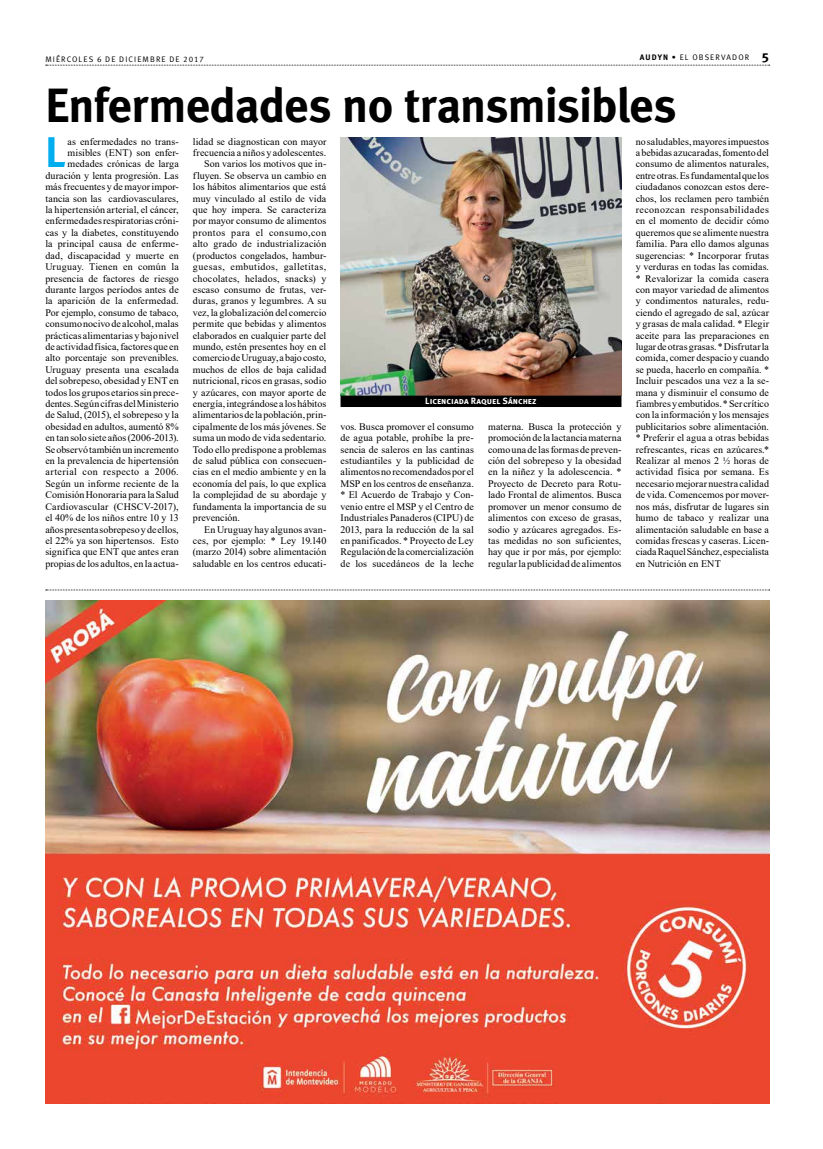
<style>
.page{position:relative;width:823px;height:1149px;background:#fff}
.page>*{position:absolute;margin:0;border:0;box-sizing:border-box;transform-origin:0 0}
.t1{font:700 48px "Meta";letter-spacing:-.02em;color:#000}
.t2{font:700 42.8px "Meta";color:#00aeef}
.t3{font:10px/11.4px "Times New Roman";letter-spacing:.005em;color:#000;text-align:justify}
.t4{font:10px "Times New Roman";letter-spacing:.04em;color:#000}
.t5{font:9px "Meta Bold Caps";color:#fff}
.t6{font:8px "Meta Normal LF";letter-spacing:.14em;color:#000}
.s1{font-family:"Meta Bold LF"}
.s2{font-family:"Meta";font-weight:700;font-size:13px}
</style>
<div class="page">
<svg style="left:46px;top:65px;width:723px;height:1px"></svg>
<svg style="left:46px;top:589px;width:723px;height:1px"></svg>
<img style="left:45px;top:600px;width:723px;height:502px">
<img style="left:340px;top:137px;width:281px;height:258px">
<div style="left:340px;top:395px;width:281px;height:12px;background:#000"></div>
<p class="t6" style="left:45px;top:55px;width:160px">MIÉRCOLES 6 DE DICIEMBRE DE 2017</p>
<p class="t6" style="left:639px;top:52px;width:130px"><span class="s1">AUDYN</span> • EL OBSERVADOR <span class="s2">5</span></p>
<h1 class="t1" style="left:45px;top:76px;width:632px">Enfermedades no transmisibles</h1>
<h2 class="t2" style="left:45px;top:127px;width:21px">L</h2>
<p class="t3" style="left:45px;top:135px;width:135px;text-align:right">as enfermedades no trans&shy;misibles (ENT) son enfer&shy;medades crónicas de larga duración y lenta progresión. Las más frecuentes y de mayor impor&shy;tancia son las cardiovasculares, la hipertensión arterial, el cáncer, enfermedades respiratorias cróni&shy;cas y la diabetes, constituyendo la principal causa de enferme&shy;dad, discapacidad y muerte en<br>Uruguay. Tienen en común la presencia de factores de riesgo durante largos períodos antes de la aparición de la enfermedad.<br>Por ejemplo, consumo de tabaco, consumo nocivo de alcohol, malas prácticas alimentarias y bajo nivel de actividad física, factores que en alto porcentaje son prevenibles.<br>Uruguay presenta una escalada del sobrepeso, obesidad y ENT en todos los grupos etarios sin prece&shy;dentes. Según cifras del Ministerio de Salud, (2015), el sobrepeso y la obesidad en adultos, aumentó 8% en tan solo siete años (2006-2013).<br>Se observó también un incremento en la prevalencia de hipertensión arterial con respecto a 2006.<br>Según un informe reciente de la<br>Comisión Honoraria para la Salud<br>Cardiovascular (CHSCV-2017), el 40% de los niños entre 10 y 13 años presenta sobrepeso y de ellos, el 22% ya son hipertensos. Esto significa que ENT que antes eran propias de los adultos, en la actua-</p>
<p class="t3" style="left:193px;top:135px;width:135px">lidad se diagnostican con mayor</p>
<p class="t3" style="left:193px;top:147px;width:135px">frecuencia a niños y adolescentes.</p>
<p class="t3" style="left:204px;top:158px;width:123px">Son varios los motivos que in-</p>
<p class="t3" style="left:193px;top:169px;width:135px">fluyen. Se observa un cambio en</p>
<p class="t3" style="left:193px;top:181px;width:135px">los hábitos alimentarios que está</p>
<p class="t3" style="left:193px;top:192px;width:135px">muy vinculado al estilo de vida</p>
<p class="t3" style="left:193px;top:204px;width:135px">que hoy impera. Se caracteriza</p>
<p class="t3" style="left:193px;top:215px;width:135px">por mayor consumo de alimentos</p>
<p class="t4" style="left:193px;top:225px;width:135px">prontos para el consumo,con</p>
<p class="t3" style="left:193px;top:238px;width:135px">alto grado de industrialización</p>
<p class="t3" style="left:193px;top:249px;width:135px">(productos congelados, hambur-</p>
<p class="t4" style="left:193px;top:259px;width:135px">guesas, embutidos, galletitas,</p>
<p class="t3" style="left:193px;top:272px;width:135px">chocolates, helados, snacks) y</p>
<p class="t3" style="left:193px;top:283px;width:135px">escaso consumo de frutas, ver-</p>
<p class="t3" style="left:193px;top:295px;width:135px">duras, granos y legumbres. A su</p>
<p class="t3" style="left:193px;top:306px;width:135px">vez, la globalización del comercio</p>
<p class="t3" style="left:193px;top:318px;width:135px">permite que bebidas y alimentos</p>
<p class="t3" style="left:193px;top:329px;width:135px">elaborados en cualquier parte del</p>
<p class="t3" style="left:193px;top:340px;width:135px">mundo, estén presentes hoy en el</p>
<p class="t3" style="left:193px;top:352px;width:135px">comercio de Uruguay, a bajo costo,</p>
<p class="t3" style="left:193px;top:363px;width:135px">muchos de ellos de baja calidad</p>
<p class="t3" style="left:193px;top:375px;width:135px">nutricional, ricos en grasas, sodio</p>
<p class="t3" style="left:193px;top:386px;width:135px">y azúcares, con mayor aporte de</p>
<p class="t3" style="left:193px;top:397px;width:135px">energía, integrándose a los hábitos</p>
<p class="t3" style="left:193px;top:409px;width:135px">alimentarios de la población, prin-</p>
<p class="t3" style="left:193px;top:420px;width:135px">cipalmente de los más jóvenes. Se</p>
<p class="t3" style="left:193px;top:432px;width:135px">suma un modo de vida sedentario.</p>
<p class="t3" style="left:193px;top:443px;width:135px">Todo ello predispone a problemas</p>
<p class="t3" style="left:193px;top:454px;width:135px">de salud pública con consecuen-</p>
<p class="t3" style="left:193px;top:466px;width:135px">cias en el medio ambiente y en la</p>
<p class="t3" style="left:193px;top:477px;width:135px">economía del país, lo que explica</p>
<p class="t3" style="left:193px;top:489px;width:135px">la complejidad de su abordaje y</p>
<p class="t3" style="left:193px;top:500px;width:135px">fundamenta la importancia de su</p>
<p class="t3" style="left:193px;top:511px;width:48px">prevención.</p>
<p class="t3" style="left:204px;top:523px;width:123px">En Uruguay hay algunos avan-</p>
<p class="t3" style="left:193px;top:534px;width:135px">ces, por ejemplo: * Ley 19.140</p>
<p class="t3" style="left:193px;top:546px;width:135px">(marzo 2014) sobre alimentación</p>
<p class="t3" style="left:193px;top:557px;width:135px">saludable en los centros educati-</p>
<p class="t5" style="left:425px;top:395px;width:113px">Licenciada Raquel Sánchez</p>
<p class="t3" style="left:340px;top:420px;width:135px">vos. Busca promover el consumo de agua potable, prohíbe la pre&shy;sencia de saleros en las cantinas estudiantiles y la publicidad de alimentos no recomendados por el MSP en los centros de enseñanza. * El Acuerdo de Trabajo y Con&shy;venio entre el MSP y el Centro de Industriales Panaderos (CIPU) de 2013, para la reducción de la sal en panificados. * Proyecto de Ley Regulación de la comercialización de los sucedáneos de la leche</p>
<p class="t3" style="left:488px;top:420px;width:135px">materna. Busca la protección y promoción de la lactancia materna como una de las formas de preven&shy;ción del sobrepeso y la obesidad en la niñez y la adolescencia. * Proyecto de Decreto para Rotu&shy;lado Frontal de alimentos. Busca promover un menor consumo de alimentos con exceso de grasas, sodio y azúcares agregados. Es&shy;tas medidas no son suficientes, hay que ir por más, por ejemplo: regular la publicidad de alimentos</p>
<p class="t3" style="left:635px;top:135px;width:135px">no saludables, mayores impuestos a bebidas azucaradas, fomento del consumo de alimentos naturales, entre otras. Es fundamental que los ciudadanos conozcan estos dere&shy;chos, los reclamen pero también reconozcan responsabilidades en el momento de decidir cómo queremos que se alimente nuestra familia. Para ello damos algunas sugerencias: * Incorporar frutas y verduras en todas las comidas. * Revalorizar la comida casera con mayor variedad de alimentos y condimentos naturales, redu&shy;ciendo el agregado de sal, azúcar y grasas de mala calidad. * Elegir aceite para las preparaciones en lugar de otras grasas. * Disfrutar la comida, comer despacio y cuando se pueda, hacerlo en compañía. * Incluir pescados una vez a la se&shy;mana y disminuir el consumo de fiambres y embutidos. * Ser crítico con la información y los mensajes publicitarios sobre alimentación. * Preferir el agua a otras bebidas refrescantes, ricas en azúcares.* Realizar al menos 2 ½ horas de actividad física por semana. Es necesario mejorar nuestra calidad de vida. Comencemos por mover&shy;nos más, disfrutar de lugares sin humo de tabaco y realizar una alimentación saludable en base a comidas frescas y caseras. Licen&shy;ciada Raquel Sánchez, especialista en Nutrición en ENT</p>
</div>
